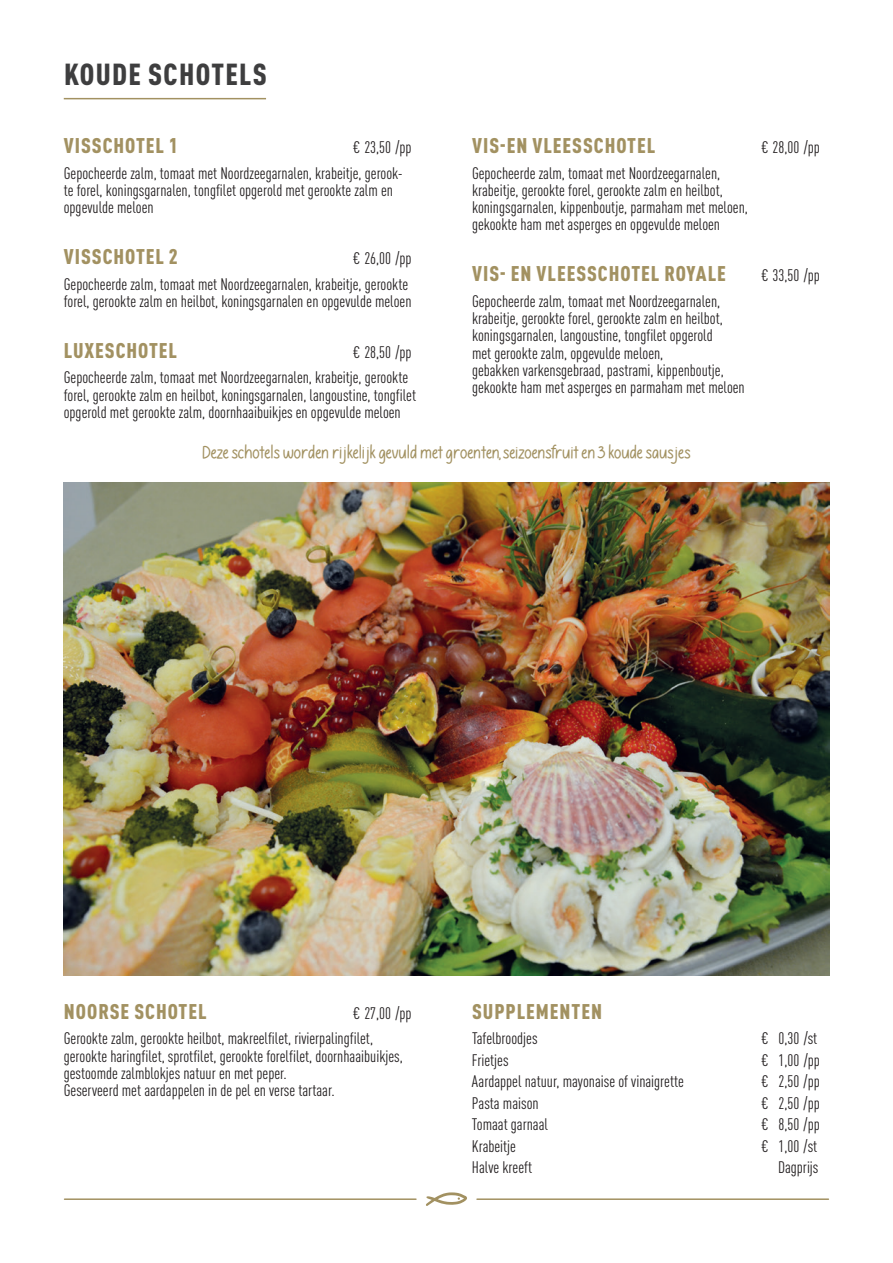
<style>
.page{position:relative;width:893px;height:1263px;background:#fff}
.page>*{position:absolute;margin:0;border:0;box-sizing:border-box;transform-origin:0 0}
.t1{font:900 condensed 30px "DIN Pro";letter-spacing:.045em;color:#3e3e3f}
.t2{font:900 condensed 21px "DIN Pro";letter-spacing:.045em;color:#a29161}
.t3{font:condensed 16.5px/17.2px "DIN Pro";color:#231f20}
.t4{font:15px "Joynoted Demo";color:#a29161}
</style>
<div class="page">
<hr style="left:477px;top:1198px;width:351px;height:2px;background:#a29161">
<svg style="left:426px;top:1192px;width:41px;height:14px"></svg>
<hr style="left:65px;top:1198px;width:351px;height:2px;background:#a29161">
<hr style="left:64px;top:98px;width:202px;height:1px;background:#a29161">
<img style="left:64px;top:483px;width:765px;height:493px">
<h1 class="t1" style="left:64px;top:51px;width:204px">KOUDE SCHOTELS</h1>
<p class="t2" style="left:64px;top:129px;width:115px">VISSCHOTEL 1</p>
<p class="t3" style="left:64px;top:133px;width:349px;line-height:25.8px;text-indent:289px">€ 23,50 /pp<br>Gepocheerde zalm, tomaat met Noordzeegarnalen, krabeitje, gerook-</p>
<p class="t3" style="left:64px;top:180px;width:331px">te forel, koningsgarnalen, tongfilet opgerold met gerookte zalm en opgevulde meloen</p>
<p class="t2" style="left:64px;top:240px;width:115px">VISSCHOTEL 2</p>
<p class="t3" style="left:64px;top:244px;width:349px;line-height:25.8px;text-align:right">€ 26,00 /pp<br>Gepocheerde zalm, tomaat met Noordzeegarnalen, krabeitje, gerookte</p>
<p class="t3" style="left:64px;top:291px;width:349px">forel, gerookte zalm en heilbot, koningsgarnalen en opgevulde meloen</p>
<p class="t2" style="left:64px;top:334px;width:115px">LUXESCHOTEL</p>
<p class="t3" style="left:64px;top:338px;width:349px;line-height:25.8px;text-align:right">€ 28,50 /pp<br>Gepocheerde zalm, tomaat met Noordzeegarnalen, krabeitje, gerookte</p>
<p class="t3" style="left:64px;top:385px;width:354px">forel, gerookte zalm en heilbot, koningsgarnalen, langoustine, tongfilet opgerold met gerookte zalm, doornhaaibuikjes en opgevulde meloen</p>
<p class="t2" style="left:472px;top:129px;width:185px">VIS-EN VLEESSCHOTEL</p>
<p class="t3" style="left:761px;top:137px;width:60px">€ 28,00 /pp</p>
<p class="t3" style="left:472px;top:163px;width:277px">Gepocheerde zalm, tomaat met Noordzeegarnalen, krabeitje, gerookte forel, gerookte zalm en heilbot, koningsgarnalen, kippenboutje, parmaham met meloen, gekookte ham met asperges en opgevulde meloen</p>
<p class="t2" style="left:472px;top:257px;width:255px">VIS- EN VLEESSCHOTEL ROYALE</p>
<p class="t3" style="left:761px;top:265px;width:60px">€ 33,50 /pp</p>
<p class="t3" style="left:472px;top:291px;width:274px">Gepocheerde zalm, tomaat met Noordzeegarnalen, krabeitje, gerookte forel, gerookte zalm en heilbot, koningsgarnalen, langoustine, tongfilet opgerold<br>met gerookte zalm, opgevulde meloen,<br>gebakken varkensgebraad, pastrami, kippenboutje, gekookte ham met asperges en parmaham met meloen</p>
<p class="t4" style="left:202px;top:443px;width:490px">Deze schotels worden rijkelijk gevuld met groenten, seizoensfruit en 3 koude sausjes</p>
<p class="t2" style="left:64px;top:995px;width:144px">NOORSE SCHOTEL</p>
<p class="t3" style="left:64px;top:998px;width:349px;line-height:25.8px;text-indent:289px">€ 27,00 /pp<br>Gerookte zalm, gerookte heilbot, makreelfilet, rivierpalingfilet,</p>
<p class="t3" style="left:64px;top:1046px;width:341px">gerookte haringfilet, sprotfilet, gerookte forelfilet, doornhaaibuikjes, gestoomde zalmblokjes natuur en met peper.<br>Geserveerd met aardappelen in de pel en verse tartaar.</p>
<p class="t2" style="left:472px;top:995px;width:131px">SUPPLEMENTEN</p>
<p class="t3" style="left:472px;top:1029px;width:67px">Tafelbroodjes</p>
<p class="t3" style="left:761px;top:1029px;width:58px">€ 0,30 /st</p>
<p class="t3" style="left:472px;top:1050px;width:38px">Frietjes</p>
<p class="t3" style="left:761px;top:1050px;width:60px">€ 1,00 /pp</p>
<p class="t3" style="left:472px;top:1072px;width:213px">Aardappel natuur, mayonaise of vinaigrette</p>
<p class="t3" style="left:761px;top:1072px;width:60px">€ 2,50 /pp</p>
<p class="t3" style="left:472px;top:1093px;width:68px">Pasta maison</p>
<p class="t3" style="left:761px;top:1093px;width:60px">€ 2,50 /pp</p>
<p class="t3" style="left:472px;top:1115px;width:78px">Tomaat garnaal</p>
<p class="t3" style="left:761px;top:1115px;width:60px">€ 8,50 /pp</p>
<p class="t3" style="left:472px;top:1136px;width:46px">Krabeitje</p>
<p class="t3" style="left:761px;top:1136px;width:58px">€ 1,00 /st</p>
<p class="t3" style="left:472px;top:1158px;width:62px">Halve kreeft</p>
<p class="t3" style="left:778px;top:1158px;width:42px">Dagprijs</p>
</div>
